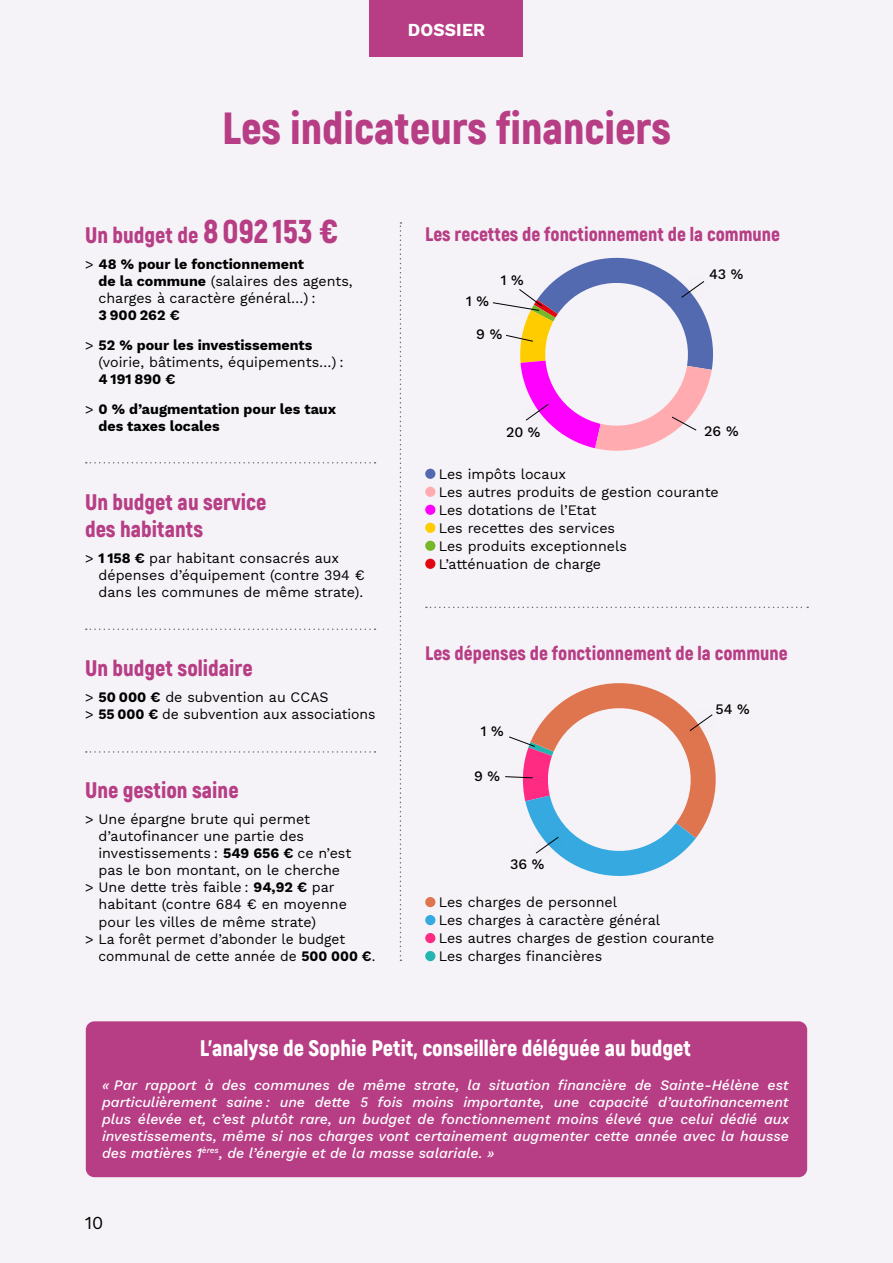
<style>
.page{position:relative;width:893px;height:1263px;background:#f5f3f7}
.page>*{position:absolute;margin:0;border:0;box-sizing:border-box;transform-origin:0 0}
.t1{font:900 45px "Akrobat";color:#b73d85}
.t2{font:900 22.5px/27px "Akrobat";color:#b73d85}
.t3{font:900 22.5px "Akrobat";color:#fff}
.t4{font:900 19.5px "Akrobat";color:#b73d85}
.t5{font:700 18px "Work Sans";letter-spacing:.01em;color:#fff}
.t6{font:18px "Work Sans";color:#000}
.t7{font:14.25px/18px "Work Sans";color:#000}
.t8{font:italic 500 14.25px/17.1px "Work Sans";color:#fff;text-align:justify}
.t9{font:700 14.25px/29.8px "Work Sans";color:#000}
.t10{font:500 14.25px "Work Sans";color:#000}
.s1{font-size:33px}
.s2{font-weight:700}
.s3{font-weight:400}
</style>
<div class="page">
<div style="left:86px;top:1021px;width:721px;height:156px;background:#b73d85;border-radius:9px"></div>
<div style="left:370px;top:0;width:153px;height:56px;background:#b73d85"></div>
<div style="left:425px;top:469px;width:10px;height:10px;background:#5369b0;border-radius:50%"></div>
<div style="left:425px;top:487px;width:10px;height:10px;background:#ffabb0;border-radius:50%"></div>
<div style="left:425px;top:505px;width:10px;height:10px;background:#f0f;border-radius:50%"></div>
<div style="left:425px;top:523px;width:10px;height:10px;background:#fc0;border-radius:50%"></div>
<div style="left:425px;top:541px;width:10px;height:10px;background:#76b82a;border-radius:50%"></div>
<div style="left:425px;top:559px;width:10px;height:10px;background:#e30613;border-radius:50%"></div>
<div style="left:425px;top:897px;width:10px;height:10px;background:#df754f;border-radius:50%"></div>
<div style="left:425px;top:915px;width:10px;height:10px;background:#36a9e1;border-radius:50%"></div>
<div style="left:425px;top:933px;width:10px;height:10px;background:#ff2b82;border-radius:50%"></div>
<div style="left:425px;top:951px;width:10px;height:10px;background:#26b4b0;border-radius:50%"></div>
<svg style="left:86px;top:462px;width:289px;height:1px"></svg>
<svg style="left:86px;top:628px;width:289px;height:2px"></svg>
<svg style="left:86px;top:751px;width:289px;height:2px"></svg>
<svg style="left:426px;top:607px;width:382px;height:1px"></svg>
<svg style="left:400px;top:222px;width:1px;height:739px"></svg>
<svg style="left:492px;top:257px;width:221px;height:194px"></svg>
<svg style="left:505px;top:683px;width:211px;height:193px"></svg>
<p class="t5" style="left:408px;top:16px;width:79px">DOSSIER</p>
<h1 class="t1" style="left:222px;top:99px;width:450px">Les indicateurs financiers</h1>
<h2 class="t2" style="left:85px;top:221px;width:254px">Un budget de <span class="s1">8 092 153 €</span></h2>
<p class="t7" style="left:99px;top:255px;width:256px;line-height:17.1px;text-indent:-13px">&gt; <span class="s2">48 % pour le fonctionnement<br>de la commune</span> (salaires des agents, charges à caractère général…) :</p>
<p class="t9" style="left:85px;top:300px;width:229px;text-indent:13px">3 900 262 €<br><span class="s3">&gt;</span> 52 % pour les investissements</p>
<p class="t7" style="left:99px;top:353px;width:247px">(voirie, bâtiments, équipements…) :</p>
<p class="t9" style="left:85px;top:364px;width:253px;text-indent:13px">4 191 890 €<br><span class="s3">&gt;</span> 0 % d’augmentation pour les taux</p>
<p class="t9" style="left:99px;top:411px;width:123px">des taxes locales</p>
<h2 class="t2" style="left:85px;top:488px;width:183px">Un budget au service des habitants</h2>
<p class="t7" style="left:99px;top:549px;width:268px;line-height:17.1px;text-indent:-13px">&gt; <span class="s2">1 158 €</span> par habitant consacrés aux dépenses d’équipement (contre 394 € dans les communes de même strate).</p>
<h2 class="t2" style="left:85px;top:654px;width:169px">Un budget solidaire</h2>
<p class="t7" style="left:85px;top:688px;width:292px;line-height:17.1px">&gt; <span class="s2">50 000 €</span> de subvention au CCAS<br>&gt; <span class="s2">55 000 €</span> de subvention aux associations</p>
<h2 class="t2" style="left:85px;top:776px;width:155px">Une gestion saine</h2>
<p class="t7" style="left:85px;top:809px;width:227px">&gt; Une épargne brute qui permet</p>
<p class="t7" style="left:99px;top:827px;width:207px">d’autofinancer une partie des</p>
<p class="t7" style="left:99px;top:844px;width:254px">investissements : <span class="s2">549 656 €</span> ce n’est</p>
<p class="t7" style="left:99px;top:861px;width:243px">pas le bon montant, on le cherche</p>
<p class="t7" style="left:85px;top:878px;width:251px">&gt; Une dette très faible : <span class="s2">94,92 €</span> par</p>
<p class="t7" style="left:99px;top:895px;width:250px">habitant (contre 684 € en moyenne</p>
<p class="t7" style="left:99px;top:912px;width:219px">pour les villes de même strate)</p>
<p class="t7" style="left:85px;top:929px;width:262px">&gt; La forêt permet d’abonder le budget</p>
<p class="t7" style="left:99px;top:946px;width:278px">communal de cette année de <span class="s2">500 000 €</span>.</p>
<h3 class="t4" style="left:425px;top:221px;width:356px">Les recettes de fonctionnement de la commune</h3>
<p class="t10" style="left:466px;top:291px;width:24px">1 %</p>
<p class="t10" style="left:501px;top:270px;width:24px">1 %</p>
<p class="t10" style="left:476px;top:323px;width:27px">9 %</p>
<p class="t10" style="left:709px;top:263px;width:36px">43 %</p>
<p class="t10" style="left:506px;top:421px;width:36px">20 %</p>
<p class="t10" style="left:704px;top:421px;width:36px">26 %</p>
<p class="t7" style="left:439px;top:464px;width:282px">Les impôts locaux<br>Les autres produits de gestion courante<br>Les dotations de l’Etat<br>Les recettes des services<br>Les produits exceptionnels<br>L’atténuation de charge</p>
<h3 class="t4" style="left:425px;top:641px;width:364px">Les dépenses de fonctionnement de la commune</h3>
<p class="t10" style="left:481px;top:720px;width:24px">1 %</p>
<p class="t10" style="left:474px;top:766px;width:27px">9 %</p>
<p class="t10" style="left:510px;top:853px;width:36px">36 %</p>
<p class="t10" style="left:715px;top:699px;width:36px">54 %</p>
<p class="t7" style="left:439px;top:893px;width:277px">Les charges de personnel<br>Les charges à caractère général<br>Les autres charges de gestion courante<br>Les charges financières</p>
<h2 class="t3" style="left:200px;top:1033px;width:492px">L’analyse de Sophie Petit, conseillère déléguée au budget</h2>
<p class="t8" style="left:102px;top:1075px;width:689px">« Par rapport à des communes de même strate, la situation financière de Sainte-Hélène est particulièrement saine : une dette 5 fois moins importante, une capacité d’autofinancement plus élevée et, c’est plutôt rare, un budget de fonctionnement moins élevé que celui dédié aux investissements, même si nos charges vont certainement augmenter cette année avec la hausse des matières 1<sup>ères</sup>, de l’énergie et de la masse salariale. »</p>
<p class="t6" style="left:85px;top:1209px;width:20px">10</p>
</div>
